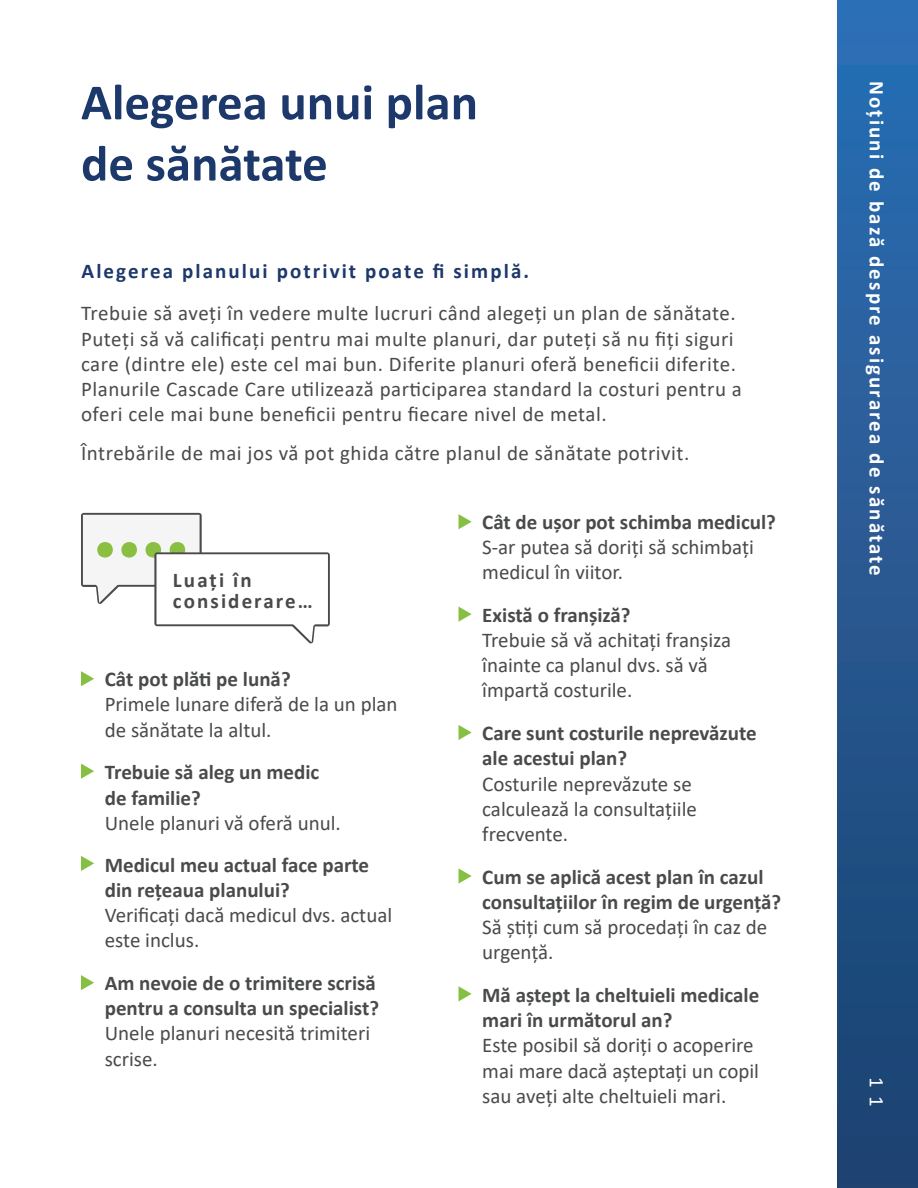
<style>
.page{position:relative;width:918px;height:1188px;background:#fff}
.page>*{position:absolute;margin:0;border:0;box-sizing:border-box;transform-origin:0 0}
.t1{font:700 51px/61.2px "Calibri";color:#1d386a}
.t2{font:700 21px/25.2px "Calibri";color:#494a4a}
.t3{font:21px/25.2px "Calibri";letter-spacing:.025em;color:#494a4a}
.t4{font:21px/25.2px "Calibri";color:#494a4a}
.t5{font:700 21px "Calibri";letter-spacing:.1em;color:#fff}
.t6{font:700 21px "Calibri";letter-spacing:.1em;color:#1d386a}
.t7{font:700 21px/21px "Calibri";letter-spacing:.1em;color:#494a4a}
.t8{font:21px "Calibri";color:#fff}
.s1{font-weight:400}
</style>
<div class="page">
<div style="left:837px;top:0;width:81px;height:1188px;background:linear-gradient(to bottom,#2d6fb5,#1c416e)"></div>
<svg style="left:81px;top:671px;width:13px;height:15px"></svg>
<svg style="left:459px;top:514px;width:13px;height:15px"></svg>
<svg style="left:81px;top:764px;width:13px;height:15px"></svg>
<svg style="left:459px;top:607px;width:13px;height:15px"></svg>
<svg style="left:81px;top:856px;width:13px;height:15px"></svg>
<svg style="left:459px;top:725px;width:13px;height:15px"></svg>
<svg style="left:459px;top:986px;width:13px;height:15px"></svg>
<svg style="left:459px;top:868px;width:13px;height:16px"></svg>
<svg style="left:81px;top:975px;width:13px;height:15px"></svg>
<svg style="left:81px;top:513px;width:249px;height:130px"></svg>
<p class="t1" style="left:81px;top:71px;width:399px">Alegerea unui plan de sănătate</p>
<p class="t6" style="left:82px;top:256px;width:449px">Alegerea planului potrivit poate fi simplă.</p>
<p class="t3" style="left:81px;top:300px;width:662px">Trebuie să aveți în vedere multe lucruri când alegeți un plan de sănătate.<br>Puteți să vă calificați pentru mai multe planuri, dar puteți să nu fiți siguri care (dintre ele) este cel mai bun. Diferite planuri oferă beneficii diferite.<br>Planurile Cascade Care utilizează participarea standard la costuri pentru a oferi cele mai bune beneficii pentru fiecare nivel de metal.</p>
<p class="t3" style="left:81px;top:440px;width:610px">Întrebările de mai jos vă pot ghida către planul de sănătate potrivit.</p>
<p class="t7" style="left:173px;top:569px;width:141px">Luați în considerare…</p>
<p class="t2" style="left:105px;top:666px;width:187px">Cât pot plăti pe lună?</p>
<p class="t4" style="left:105px;top:691px;width:294px">Primele lunare diferă de la un plan de sănătate la altul.</p>
<p class="t2" style="left:105px;top:759px;width:216px">Trebuie să aleg un medic de familie?</p>
<p class="t4" style="left:105px;top:810px;width:238px">Unele planuri vă oferă unul.</p>
<p class="t2" style="left:105px;top:852px;width:266px">Medicul meu actual face parte din rețeaua planului?</p>
<p class="t4" style="left:105px;top:902px;width:289px">Verificați dacă medicul dvs. actual este inclus.</p>
<p class="t2" style="left:105px;top:970px;width:276px">Am nevoie de o trimitere scrisă pentru a consulta un specialist?<br><span class="s1">Unele planuri necesită trimiteri scrise.</span></p>
<p class="t2" style="left:482px;top:509px;width:295px">Cât de ușor pot schimba medicul?</p>
<p class="t4" style="left:482px;top:534px;width:273px">S-ar putea să doriți să schimbați medicul în viitor.</p>
<p class="t2" style="left:482px;top:602px;width:150px">Există o franșiză?</p>
<p class="t4" style="left:482px;top:627px;width:250px">Trebuie să vă achitați franșiza înainte ca planul dvs. să vă împartă costurile.</p>
<p class="t2" style="left:482px;top:720px;width:276px">Care sunt costurile neprevăzute ale acestui plan?</p>
<p class="t4" style="left:482px;top:770px;width:216px">Costurile neprevăzute se calculează la consultațiile frecvente.</p>
<p class="t2" style="left:482px;top:864px;width:301px">Cum se aplică acest plan în cazul consultațiilor în regim de urgență?<br><span class="s1">Să știți cum să procedați în caz de urgență.</span></p>
<p class="t2" style="left:482px;top:982px;width:279px">Mă aștept la cheltuieli medicale mari în următorul an?</p>
<p class="t4" style="left:482px;top:1032px;width:278px">Este posibil să doriți o acoperire mai mare dacă așteptați un copil sau aveți alte cheltuieli mari.</p>
<p class="t5" style="left:892px;top:81px;width:496px;rotate:90deg">Noțiuni de bază despre asigurarea de sănătate</p>
<p class="t8" style="left:891px;top:1077px;width:31px;rotate:90deg">1 1</p>
</div>
